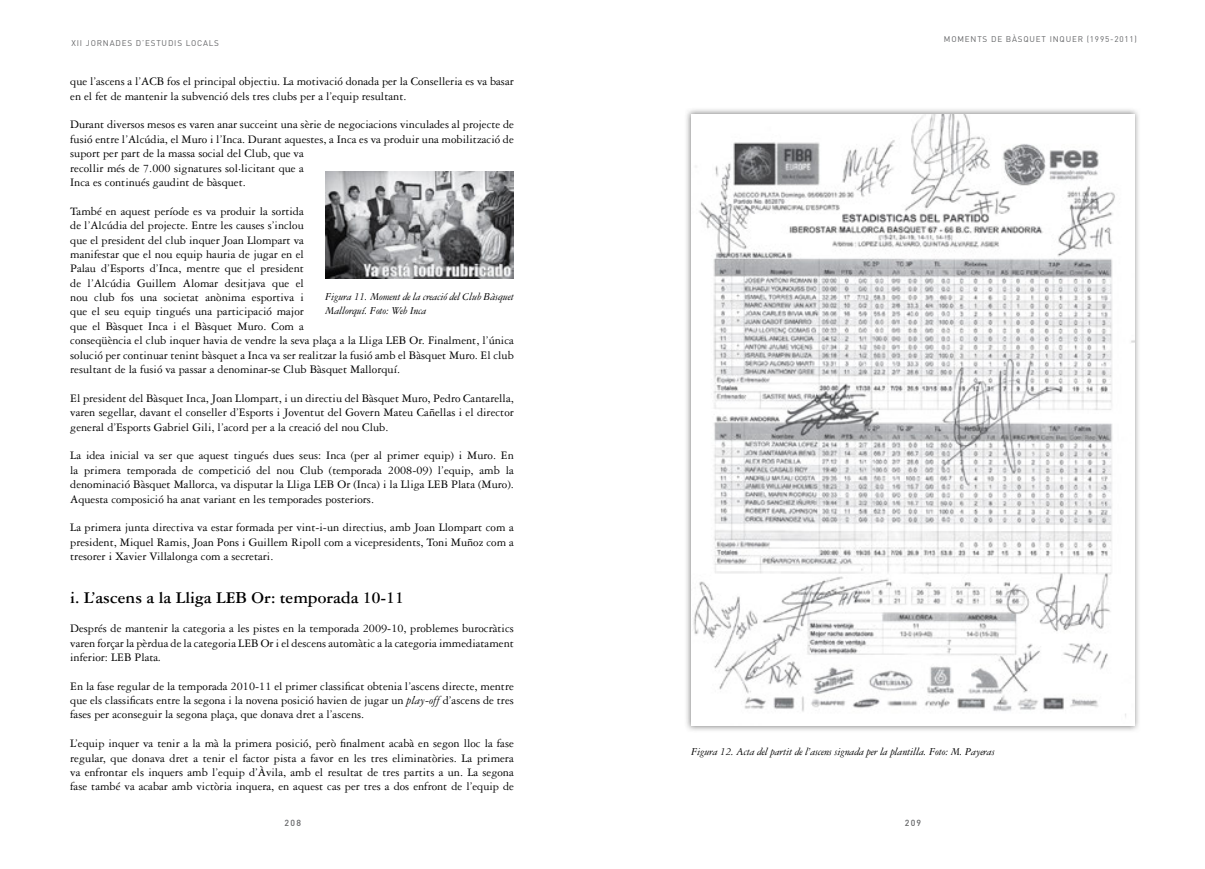
<style>
.page{position:relative;width:1205px;height:869px;background:#fff}
.page>*{position:absolute;margin:0;border:0;box-sizing:border-box;transform-origin:0 0}
.t1{font:700 17.5px "Garamond Three";color:#000}
.t2{font:12.25px/14.4px "Garamond Three";color:#000;text-align:justify}
.t3{font:italic 11.25px/13.5px "Garamond Three";letter-spacing:-.015em;color:#000}
.t4{font:500 8.75px "DIN";letter-spacing:.14em;color:#636466}
.t5{font:8.12px "DIN";letter-spacing:.1em;color:#636466}
.s1{font-style:italic}
</style>
<div class="page">
<img style="left:325px;top:171px;width:188px;height:107px">
<img style="left:686px;top:109px;width:453px;height:622px">
<img style="left:691px;top:114px;width:443px;height:611px">
<p class="t5" style="left:71px;top:38px;width:149px">XII JORNADES D’ESTUDIS LOCALS</p>
<p class="t2" style="left:70px;top:74px;width:445px">que l’ascens a l’ACB fos el principal objectiu. La motivació donada per la Conselleria es va basar en el fet de mantenir la subvenció dels tres clubs per a l’equip resultant.</p>
<p class="t2" style="left:70px;top:118px;width:445px;text-align:left">Durant diversos mesos es varen anar succeint una sèrie de negociacions vinculades al projecte de fusió entre l’Alcúdia, el Muro i l’Inca. Durant aquestes, a Inca es va produir una mobilització de suport per part de la massa social del Club, que va<br>recollir més de 7.000 signatures sol·licitant que a<br>Inca es continués gaudint de bàsquet.</p>
<p class="t2" style="left:70px;top:204px;width:445px;text-align:left">També en aquest període es va produir la sortida<br>de l’Alcúdia del projecte. Entre les causes s’inclou<br>que el president del club inquer Joan Llompart va<br>manifestar que el nou equip hauria de jugar en el<br>Palau d’Esports d’Inca, mentre que el president<br>de l’Alcúdia Guillem Alomar desitjava que el<br>nou club fos una societat anònima esportiva i<br>que el seu equip tingués una participació major<br>que el Bàsquet Inca i el Bàsquet Muro. Com a<br>conseqüència el club inquer havia de vendre la seva plaça a la Lliga LEB Or. Finalment, l’única solució per continuar tenint bàsquet a Inca va ser realitzar la fusió amb el Bàsquet Muro. El club resultant de la fusió va passar a denominar-se Club Bàsquet Mallorquí.</p>
<p class="t2" style="left:70px;top:391px;width:445px">El president del Bàsquet Inca, Joan Llompart, i un directiu del Bàsquet Muro, Pedro Cantarella, varen segellar, davant el conseller d’Esports i Joventut del Govern Mateu Cañellas i el director general d’Esports Gabriel Gili, l’acord per a la creació del nou Club.</p>
<p class="t2" style="left:70px;top:448px;width:445px">La idea inicial va ser que aquest tingués dues seus: Inca (per al primer equip) i Muro. En la primera temporada de competició del nou Club (temporada 2008-09) l’equip, amb la denominació Bàsquet Mallorca, va disputar la Lliga LEB Or (Inca) i la Lliga LEB Plata (Muro).<br>Aquesta composició ha anat variant en les temporades posteriors.</p>
<p class="t2" style="left:70px;top:520px;width:445px">La primera junta directiva va estar formada per vint-i-un directius, amb Joan Llompart com a president, Miquel Ramis, Joan Pons i Guillem Ripoll com a vicepresidents, Toni Muñoz com a tresorer i Xavier Villalonga com a secretari.</p>
<h1 class="t1" style="left:70px;top:588px;width:335px">i. L’ascens a la Lliga LEB Or: temporada 10-11</h1>
<p class="t2" style="left:70px;top:621px;width:445px">Després de mantenir la categoria a les pistes en la temporada 2009-10, problemes burocràtics varen forçar la pèrdua de la categoria LEB Or i el descens automàtic a la categoria immediatament inferior: LEB Plata<span class="s1">.</span></p>
<p class="t2" style="left:70px;top:678px;width:445px">En la fase regular de la temporada 2010-11 el primer classificat obtenia l’ascens directe, mentre que els classificats entre la segona i la novena posició havien de jugar un <span class="s1">play-off</span> d’ascens de tres fases per aconseguir la segona plaça, que donava dret a l’ascens.</p>
<p class="t2" style="left:70px;top:736px;width:445px">L’equip inquer va tenir a la mà la primera posició, però finalment acabà en segon lloc la fase regular, que donava dret a tenir el factor pista a favor en les tres eliminatòries. La primera va enfrontar els inquers amb l’equip d’Àvila, amb el resultat de tres partits a un. La segona fase també va acabar amb victòria inquera, en aquest cas per tres a dos enfront de l’equip de</p>
<p class="t3" style="left:325px;top:290px;width:190px">Figura 11. Moment de la creació del Club Bàsquet<br>Mallorquí. Foto: Web Inca</p>
<p class="t5" style="left:944px;top:34px;width:195px">MOMENTS DE BÀSQUET INQUER (1995-2011)</p>
<p class="t3" style="left:691px;top:744px;width:305px">Figura 12. Acta del partit de l’ascens signada per la plantilla. Foto: M. Payeras</p>
<p class="t4" style="left:285px;top:816px;width:18px">208</p>
<p class="t4" style="left:905px;top:816px;width:18px">209</p>
</div>
